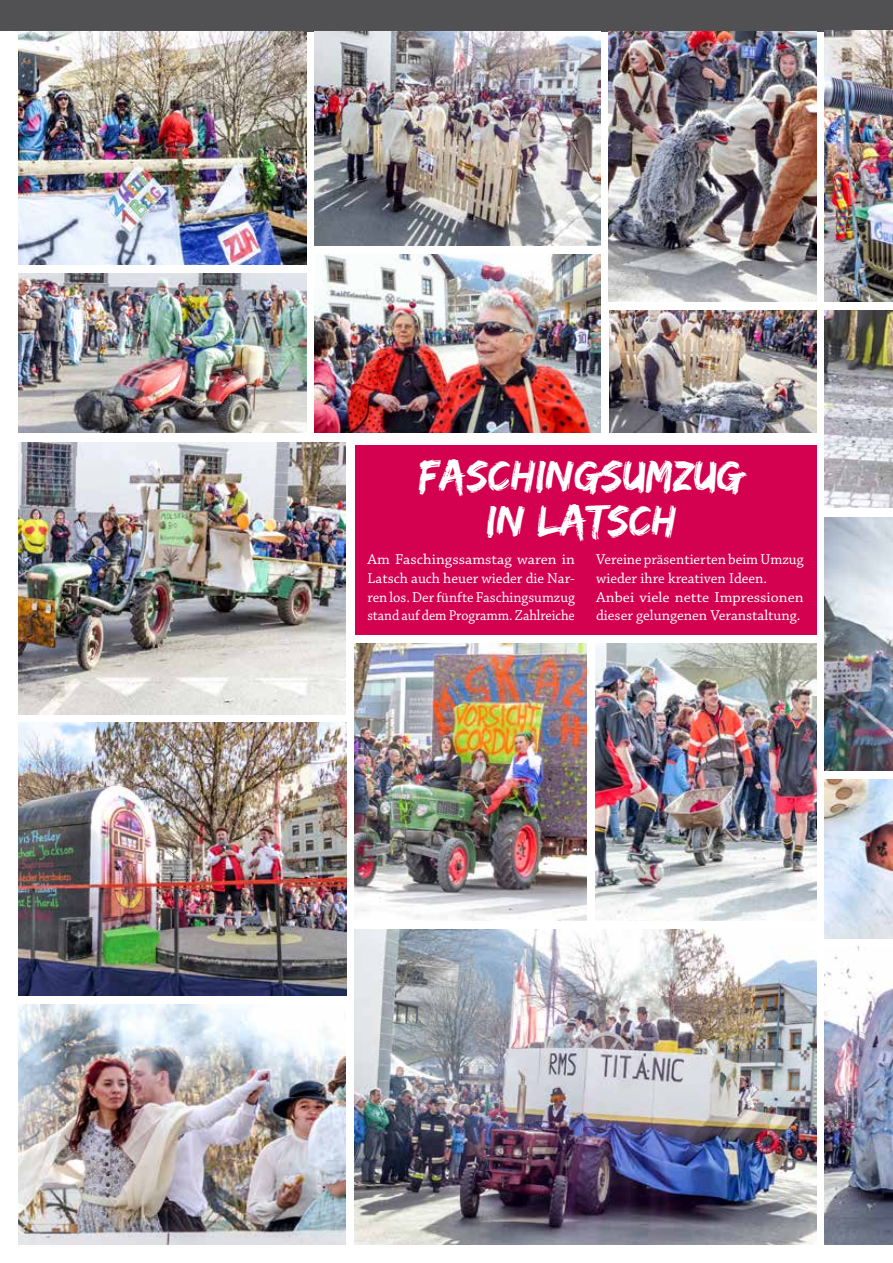
<style>
.page{position:relative;width:893px;height:1263px;background:#fff}
.page>*{position:absolute;margin:0;border:0;box-sizing:border-box;transform-origin:0 0}
.t1{font:45px/45px "Edo";color:#fff;text-align:center}
.t2{font:15px/18.8px "Chaparral Pro";color:#fff;text-align:justify;scale:1.05 1}
.t3{font:15px/18.8px "Chaparral Pro";color:#fff}
</style>
<div class="page">
<div style="left:0;top:0;width:893px;height:31px;background:#515153"></div>
<div style="left:355px;top:445px;width:461px;height:189px;background:#d40050"></div>
<img style="left:825px;top:946px;width:68px;height:299px">
<img style="left:825px;top:779px;width:68px;height:160px">
<img style="left:18px;top:1004px;width:327px;height:241px">
<img style="left:355px;top:929px;width:461px;height:316px">
<img style="left:609px;top:31px;width:207px;height:271px">
<img style="left:315px;top:31px;width:285px;height:214px">
<img style="left:610px;top:310px;width:206px;height:123px">
<img style="left:315px;top:254px;width:285px;height:179px">
<img style="left:595px;top:644px;width:221px;height:276px">
<img style="left:355px;top:644px;width:232px;height:276px">
<img style="left:825px;top:517px;width:68px;height:253px">
<img style="left:825px;top:310px;width:68px;height:198px">
<img style="left:18px;top:442px;width:327px;height:272px">
<img style="left:18px;top:273px;width:288px;height:160px">
<img style="left:18px;top:723px;width:328px;height:272px">
<img style="left:825px;top:31px;width:68px;height:271px">
<img style="left:17px;top:31px;width:289px;height:233px">
<h1 class="t1" style="left:419px;top:452px;width:326px">FASCHINGSUMZUG<br>IN LATSCH</h1>
<p class="t2" style="left:367px;top:551px;width:199px">Am Faschingssamstag waren in Latsch auch heuer wieder die Nar&shy;ren los. Der fünfte Faschingsumzug stand auf dem Programm. Zahlreiche</p>
<p class="t3" style="left:596px;top:551px;width:209px">Vereine präsentierten beim Umzug wieder ihre kreativen Ideen.<br>Anbei viele nette Impressionen dieser gelungenen Veranstaltung.</p>
</div>
